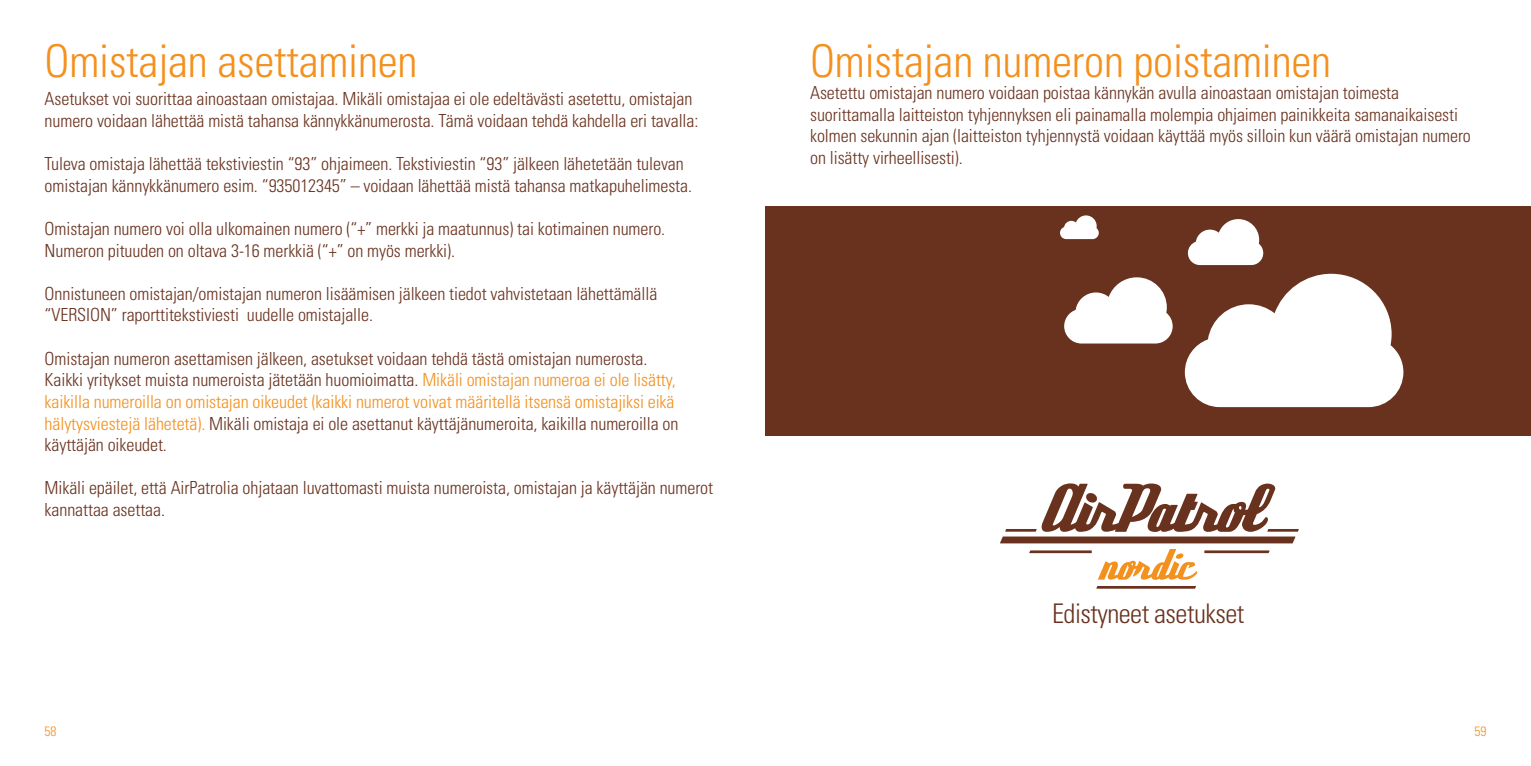
<style>
.page{position:relative;width:1531px;height:766px;background:#fff}
.page>*{position:absolute;margin:0;border:0;box-sizing:border-box;transform-origin:0 0}
.t1{font:300 condensed 45px "Univers LT Std";letter-spacing:-.005em;color:#f4901d}
.t2{font:300 condensed 27px "Univers LT Std";letter-spacing:-.02em;color:#69321f}
.t3{font:300 condensed 18px/21.6px "Univers LT Std";letter-spacing:-.005em;color:#69321f}
.t4{font:300 condensed 13.5px "Univers LT Std";color:#f4901d}
.s1{color:#f4901d}
</style>
<div class="page">
<div style="left:765px;top:206px;width:766px;height:229px;background:#69321f"></div>
<svg style="left:1064px;top:277px;width:108px;height:66px"></svg>
<svg style="left:1188px;top:219px;width:75px;height:46px"></svg>
<svg style="left:1060px;top:215px;width:39px;height:24px"></svg>
<svg style="left:1185px;top:274px;width:218px;height:133px"></svg>
<svg style="left:1000px;top:483px;width:299px;height:60px"></svg>
<svg style="left:1029px;top:550px;width:63px;height:3px"></svg>
<svg style="left:1096px;top:586px;width:100px;height:2px"></svg>
<svg style="left:1098px;top:549px;width:99px;height:30px"></svg>
<h1 class="t1" style="left:45px;top:34px;width:374px">Omistajan asettaminen</h1>
<p class="t3" style="left:45px;top:88px;width:655px">Asetukset voi suorittaa ainoastaan omistajaa. Mikäli omistajaa ei ole edeltävästi asetettu, omistajan numero voidaan lähettää mistä tahansa kännykkänumerosta. Tämä voidaan tehdä kahdella eri tavalla:</p>
<p class="t3" style="left:45px;top:153px;width:649px">Tuleva omistaja lähettää tekstiviestin “93” ohjaimeen. Tekstiviestin “93” jälkeen lähetetään tulevan omistajan kännykkänumero esim. “935012345” – voidaan lähettää mistä tahansa matkapuhelimesta.</p>
<p class="t3" style="left:45px;top:218px;width:622px">Omistajan numero voi olla ulkomainen numero (“+” merkki ja maatunnus) tai kotimainen numero.<br>Numeron pituuden on oltava 3-16 merkkiä (“+” on myös merkki).</p>
<p class="t3" style="left:45px;top:282px;width:614px">Onnistuneen omistajan/omistajan numeron lisäämisen jälkeen tiedot vahvistetaan lähettämällä “VERSION” raporttitekstiviesti uudelle omistajalle.</p>
<p class="t3" style="left:45px;top:347px;width:635px">Omistajan numeron asettamisen jälkeen, asetukset voidaan tehdä tästä omistajan numerosta.<br>Kaikki yritykset muista numeroista jätetään huomioimatta. <span class="s1">Mikäli omistajan numeroa ei ole lisätty, kaikilla numeroilla on omistajan oikeudet (kaikki numerot voivat määritellä itsensä omistajiksi eikä hälytysviestejä lähetetä).</span> Mikäli omistaja ei ole asettanut käyttäjänumeroita, kaikilla numeroilla on käyttäjän oikeudet.</p>
<p class="t3" style="left:45px;top:477px;width:670px">Mikäli epäilet, että AirPatrolia ohjataan luvattomasti muista numeroista, omistajan ja käyttäjän numerot kannattaa asettaa.</p>
<h1 class="t1" style="left:810px;top:34px;width:522px">Omistajan numeron poistaminen</h1>
<p class="t3" style="left:810px;top:82px;width:662px">Asetettu omistajan numero voidaan poistaa kännykän avulla ainoastaan omistajan toimesta suorittamalla laitteiston tyhjennyksen eli painamalla molempia ohjaimen painikkeita samanaikaisesti kolmen sekunnin ajan (laitteiston tyhjennystä voidaan käyttää myös silloin kun väärä omistajan numero on lisätty virheellisesti).</p>
<h2 class="t2" style="left:1052px;top:596px;width:194px">Edistyneet asetukset</h2>
<p class="t4" style="left:45px;top:723px;width:13px">58</p>
<p class="t4" style="left:1474px;top:723px;width:13px">59</p>
</div>
